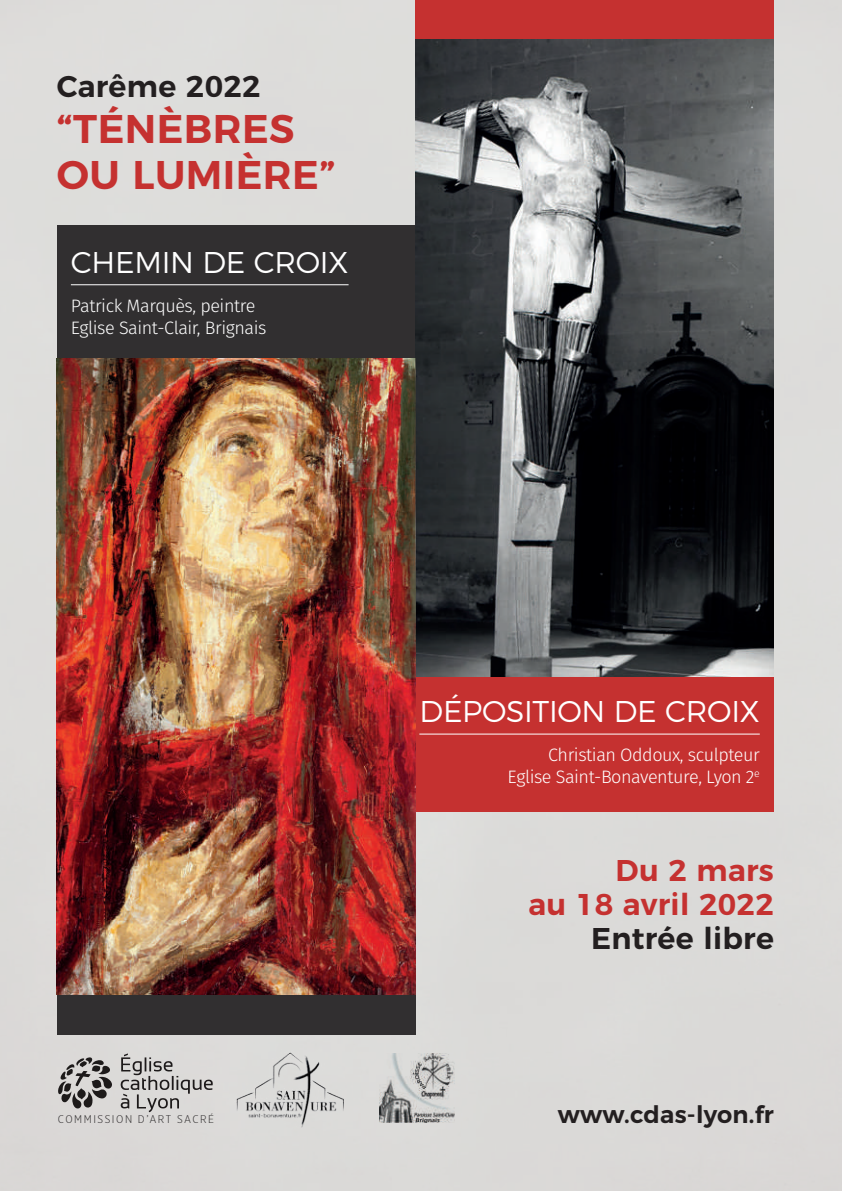
<style>
.page{position:relative;width:842px;height:1191px;background:#dcdbd9}
.page>*{position:absolute;margin:0;border:0;box-sizing:border-box;transform-origin:0 0}
.t1{font:600 40px/46px "Montserrat";letter-spacing:.01em;color:#c53130}
.t2{font:300 30px "Montserrat";letter-spacing:-.01em;color:#fff}
.t3{font:600 30px "Montserrat";letter-spacing:.01em;color:#231f20}
.t4{font:600 30px/34px "Montserrat";letter-spacing:.01em;color:#c53130;text-align:right}
.t5{font:600 24px "Montserrat";letter-spacing:.01em;color:#231f20}
.t6{font:300 18px/22px "Fira Sans";letter-spacing:-.025em;color:#fff}
.t7{font:300 11.2px "Gotham X Narrow";letter-spacing:.12em;color:#312f30;scale:1.16 1}
</style>
<div class="page">
<div style="left:57px;top:225px;width:358px;height:809px;background:#312f30"></div>
<div style="left:415px;top:0;width:359px;height:811px;background:#c53130"></div>
<img style="left:380px;top:1053px;width:75px;height:70px">
<img style="left:234px;top:1049px;width:113px;height:81px">
<img style="left:415px;top:40px;width:359px;height:636px">
<img style="left:57px;top:358px;width:358px;height:637px">
<hr style="left:71px;top:284px;width:278px;height:1px;background:#fff">
<hr style="left:419px;top:733px;width:341px;height:1px;background:#fff">
<svg style="left:58px;top:1057px;width:54px;height:52px;background:#999796"></svg>
<svg style="left:121px;top:1053px;width:92px;height:59px;background:#bcbab9"></svg>
<h2 class="t3" style="left:57px;top:62px;width:206px">Carême 2022</h2>
<h1 class="t1" style="left:57px;top:103px;width:280px">“TÉNÈBRES<br>OU LUMIÈRE”</h1>
<h2 class="t2" style="left:71px;top:239px;width:279px">CHEMIN DE CROIX</h2>
<p class="t6" style="left:71px;top:294px;width:197px">Patrick Marquès, peintre<br>Eglise Saint-Clair, Brignais</p>
<p class="t7" style="left:58px;top:1112px;width:136px">COMMISSION D’ART SACRÉ</p>
<h2 class="t2" style="left:420px;top:688px;width:342px">DÉPOSITION DE CROIX</h2>
<p class="t6" style="left:508px;top:744px;width:254px;text-align:right">Christian Oddoux, sculpteur<br>Eglise Saint-Bonaventure, Lyon 2<sup>e</sup></p>
<h2 class="t4" style="left:528px;top:850px;width:247px">Du 2 mars<br>au 18 avril 2022</h2>
<h2 class="t3" style="left:591px;top:913px;width:184px">Entrée libre</h2>
<h3 class="t5" style="left:558px;top:1095px;width:218px">www.cdas-lyon.fr</h3>
</div>
